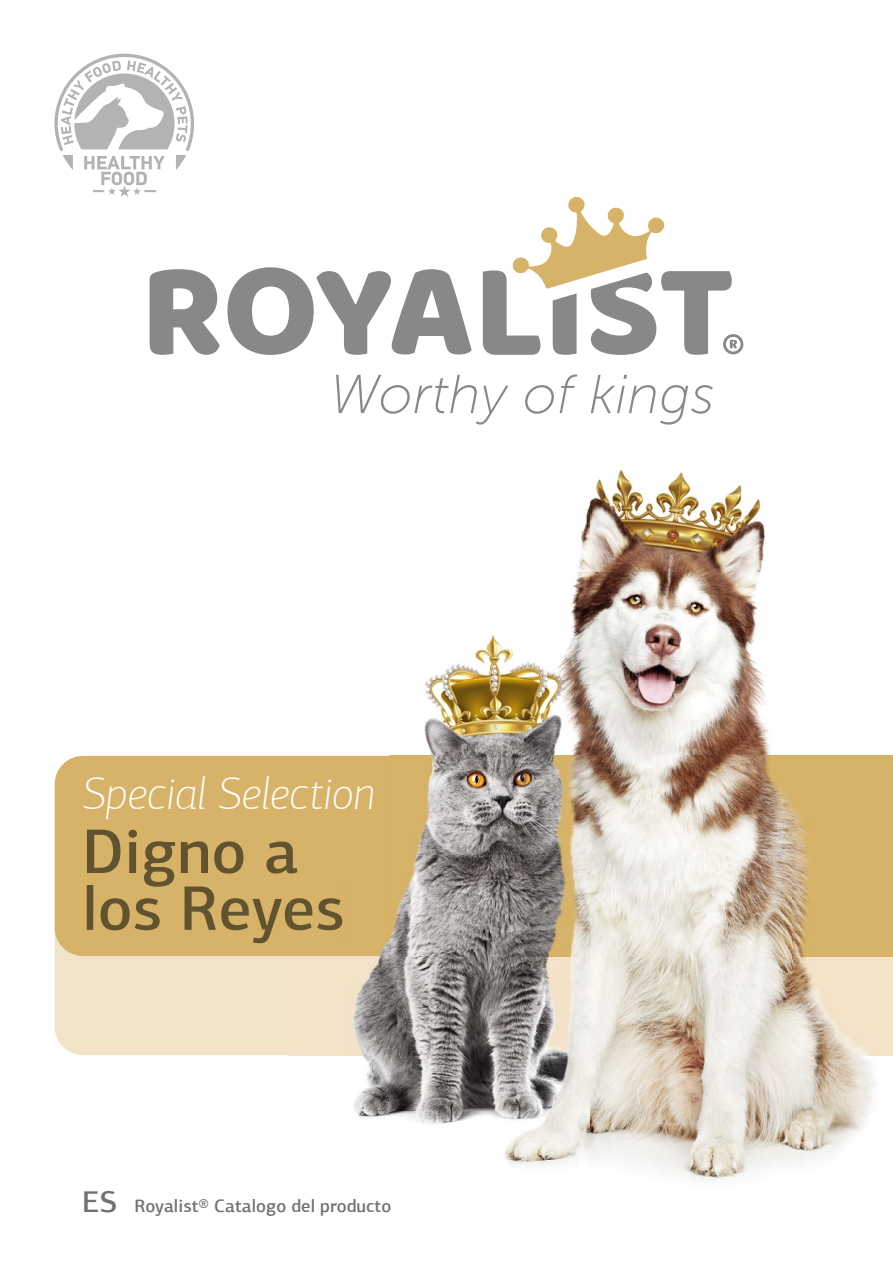
<style>
.page{position:relative;width:893px;height:1263px;background:#fff}
.page>*{position:absolute;margin:0;border:0;box-sizing:border-box;transform-origin:0 0}
.t1{font:500 63.15px/56.8px "PF Agora Sans Pro";color:#625330}
.t2{font:italic 100 46.05px "PF Agora Sans Pro";color:#fff}
.t3{font:500 18px "PF Agora Sans Pro";color:#707172}
.s1{font-size:30px}
</style>
<div class="page">
<div style="left:55px;top:956px;width:234px;height:99px;background:#f2e4c9"></div>
<div style="left:55px;top:756px;width:234px;height:200px;background:#d7b369"></div>
<svg style="left:512px;top:197px;width:153px;height:70px"></svg>
<svg style="left:150px;top:267px;width:593px;height:88px"></svg>
<svg style="left:336px;top:375px;width:173px;height:50px"></svg>
<svg style="left:525px;top:385px;width:29px;height:29px"></svg>
<svg style="left:560px;top:374px;width:17px;height:39px"></svg>
<svg style="left:591px;top:375px;width:122px;height:50px"></svg>
<img style="left:289px;top:469px;width:604px;height:711px">
<svg style="left:54px;top:54px;width:140px;height:143px"></svg>
<div style="left:87px;top:830px;width:202px;height:55px;background:#d7b369"></div>
<img style="left:289px;top:830px;width:10px;height:55px">
<img style="left:299px;top:885px;width:46px;height:58px">
<div style="left:86px;top:885px;width:213px;height:58px;background:#d7b369"></div>
<h2 class="t2" style="left:82px;top:767px;width:294px">Special Selection</h2>
<h1 class="t1" style="left:82px;top:823px;width:264px">Digno a los Reyes</h1>
<p class="t3" style="left:82px;top:1195px;width:311px"><span class="s1">ES</span> Royalist® Catalogo del producto</p>
</div>
